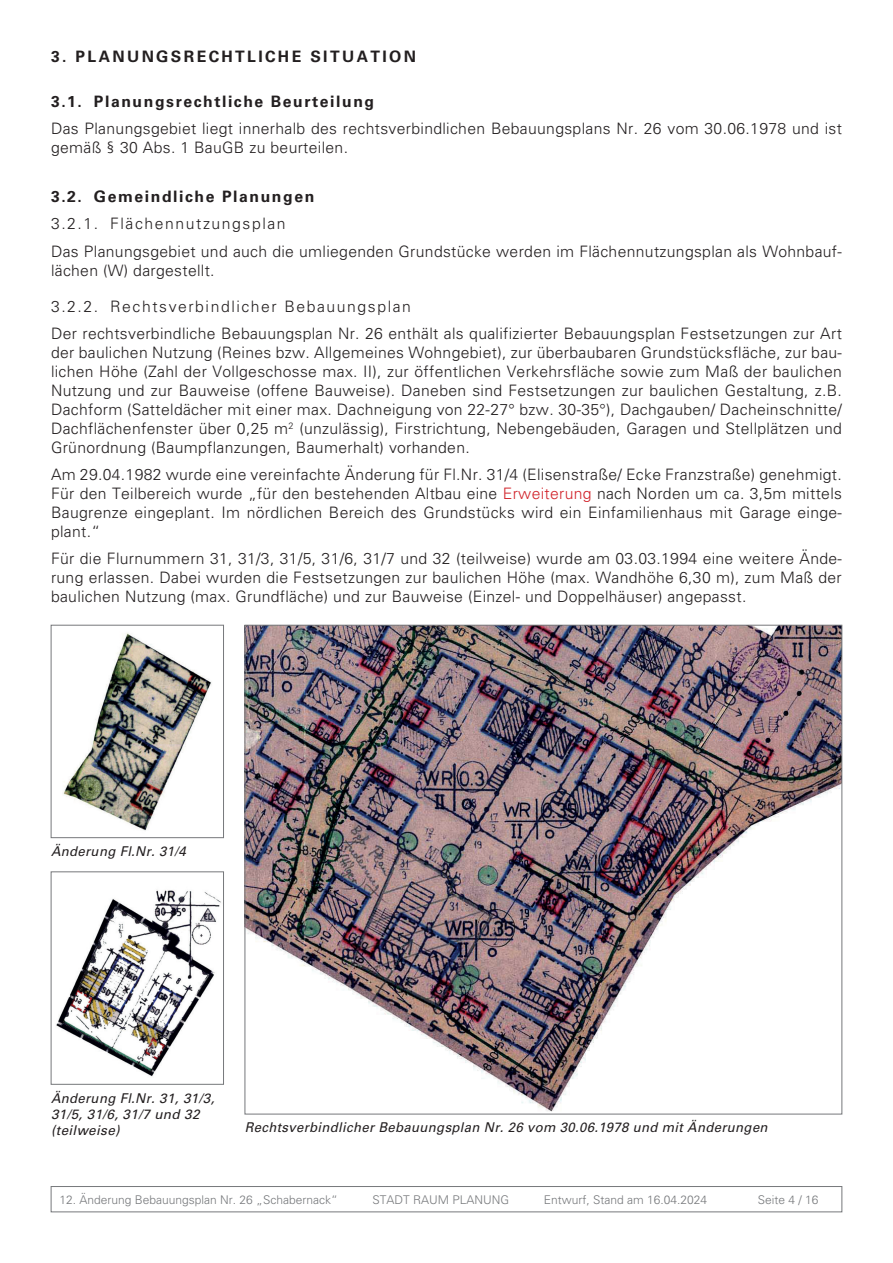
<style>
.page{position:relative;width:893px;height:1263px;background:#fff}
.page>*{position:absolute;margin:0;border:0;box-sizing:border-box;transform-origin:0 0}
.t1{font:300 15.75px/18.9px "Univers LT Std";letter-spacing:.02em;color:#231f20}
.t2{font:700 15.75px "Univers LT Std";letter-spacing:.1em;color:#231f20}
.t3{font:700 15.75px "Univers LT Std";letter-spacing:.15em;color:#231f20}
.t4{font:italic 13.5px/16.2px "Univers LT Std";letter-spacing:.025em;color:#231f20}
.t5{font:300 12px "Univers LT Std";color:#76787b}
.s1{color:#d1232a}
</style>
<div class="page">
<div style="left:51px;top:1186px;width:791px;height:26px;border:1px solid #76787b"></div>
<img style="left:247px;top:627px;width:593px;height:485px">
<img style="left:63px;top:633px;width:149px;height:198px">
<div style="left:51px;top:625px;width:173px;height:213px;border:1px solid #76787b"></div>
<img style="left:56px;top:890px;width:165px;height:187px">
<div style="left:51px;top:872px;width:173px;height:212px;border:1px solid #76787b"></div>
<p class="t3" style="left:51px;top:47px;width:364px">3. Plan ungsrechtliche Situation</p>
<p class="t2" style="left:51px;top:92px;width:325px">3.1. Planungsrechtliche Beurteilung</p>
<p class="t1" style="left:51px;top:119px;width:792px">Das Planungsgebiet liegt innerhalb des rechtsverbindlichen Bebauungsplans Nr. 26 vom 30.06.1978 und ist gemäß § 30 Abs. 1 BauGB zu beurteilen.</p>
<p class="t2" style="left:51px;top:187px;width:265px">3.2. Gemeindliche Planungen</p>
<p class="t1" style="left:51px;top:210px;width:792px;line-height:27.5px">3.2.1. Flächennutzungsplan<br>Das Planungsgebiet und auch die umliegenden Grundstücke werden im Flächennutzungsplan als Wohnbauf-</p>
<p class="t1" style="left:51px;top:261px;width:165px">lächen (W) dargestellt.</p>
<p class="t1" style="left:51px;top:293px;width:792px;line-height:27.5px">3.2.2. Rechtsverbindlicher Bebauungsplan<br>Der rechtsverbindliche Bebauungsplan Nr. 26 enthält als qualifizierter Bebauungsplan Festsetzungen zur Art</p>
<p class="t1" style="left:51px;top:343px;width:792px;text-align:justify">der baulichen Nutzung (Reines bzw. Allgemeines Wohngebiet), zur überbaubaren Grundstücksfläche, zur bau&shy;lichen Höhe (Zahl der Vollgeschosse max. II), zur öffentlichen Verkehrsfläche sowie zum Maß der baulichen Nutzung und zur Bauweise (offene Bauweise). Daneben sind Festsetzungen zur baulichen Gestaltung, z.B.<br>Dachform (Satteldächer mit einer max. Dachneigung von 22-27° bzw. 30-35°), Dachgauben/ Dacheinschnitte/ Dachflächenfenster über 0,25 m<sup>2</sup> (unzulässig), Firstrichtung, Nebengebäuden, Garagen und Stellplätzen und Grünordnung (Baumpflanzungen, Baumerhalt) vorhanden.</p>
<p class="t1" style="left:51px;top:465px;width:792px;text-align:justify">Am 29.04.1982 wurde eine vereinfachte Änderung für Fl.Nr. 31/4 (Elisenstraße/ Ecke Franzstraße) genehmigt.<br>Für den Teilbereich wurde „für den bestehenden Altbau eine <span class="s1">Erweiterung</span> nach Norden um ca. 3,5m mittels Baugrenze eingeplant. Im nördlichen Bereich des Grundstücks wird ein Einfamilienhaus mit Garage einge&shy;plant.“</p>
<p class="t1" style="left:51px;top:549px;width:792px;text-align:justify">Für die Flurnummern 31, 31/3, 31/5, 31/6, 31/7 und 32 (teilweise) wurde am 03.03.1994 eine weitere Ände&shy;rung erlassen. Dabei wurden die Festsetzungen zur baulichen Höhe (max. Wandhöhe 6,30 m), zum Maß der baulichen Nutzung (max. Grundfläche) und zur Bauweise (Einzel- und Doppelhäuser) angepasst.</p>
<p class="t4" style="left:51px;top:843px;width:136px">Änderung Fl.Nr. 31/4</p>
<p class="t4" style="left:51px;top:1090px;width:165px">Änderung Fl.Nr. 31, 31/3,<br>31/5, 31/6, 31/7 und 32 (teilweise)</p>
<p class="t4" style="left:245px;top:1120px;width:524px">Rechtsverbindlicher Bebauungsplan Nr. 26 vom 30.06.1978 und mit Änderungen</p>
<p class="t5" style="left:60px;top:1192px;width:280px">12. Änderung Bebauungsplan Nr. 26 „Schabernack“</p>
<p class="t5" style="left:372px;top:1192px;width:138px">STADT RAUM PLANUNG</p>
<p class="t5" style="left:544px;top:1192px;width:165px">Entwurf, Stand am 16.04.2024</p>
<p class="t5" style="left:758px;top:1192px;width:62px">Seite 4 / 16</p>
</div>
